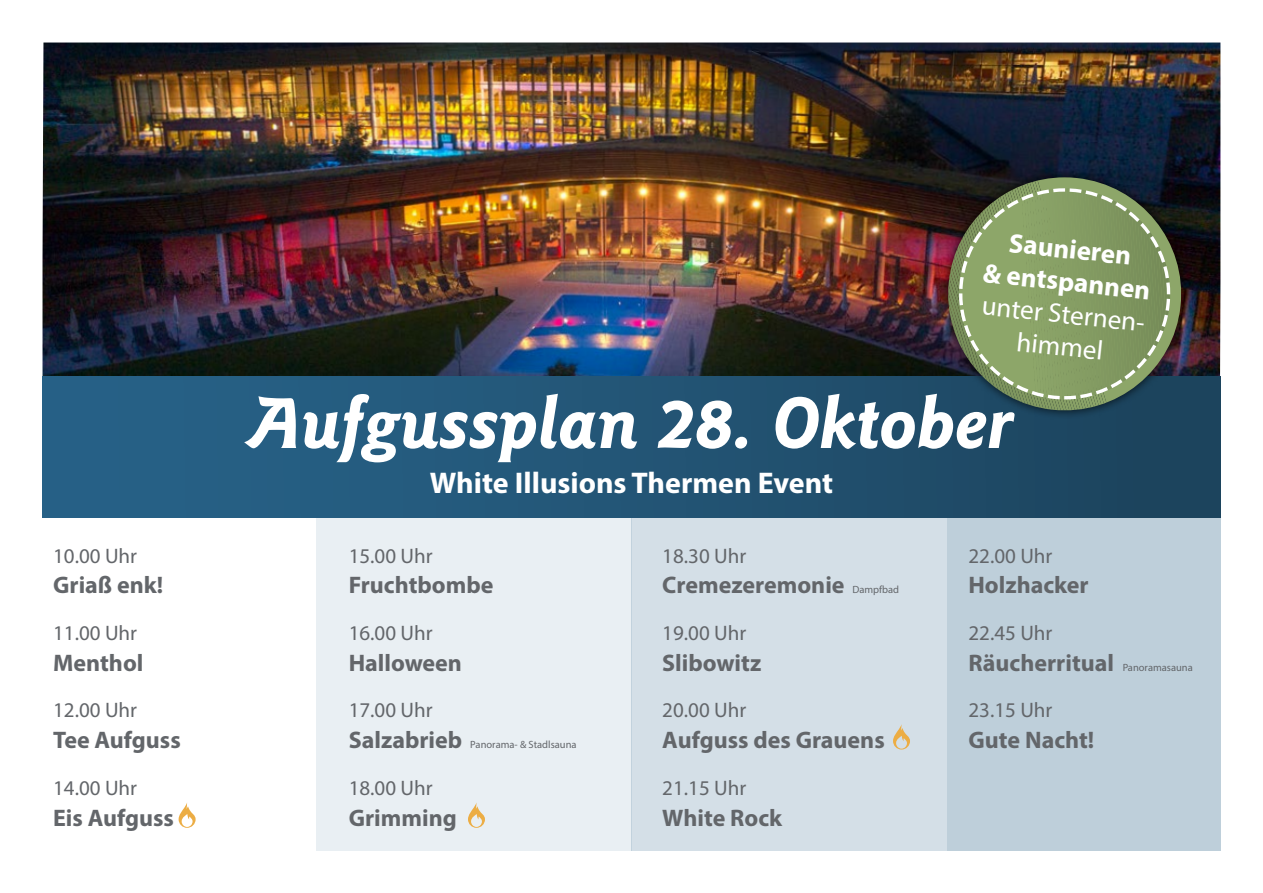
<style>
.page{position:relative;width:1263px;height:893px;background:#fff}
.page>*{position:absolute;margin:0;border:0;box-sizing:border-box;transform-origin:0 0}
.t1{font:italic 700 75.9px "Goudy Sans Std";color:#fff}
.t2{font:700 30px "Myriad Pro";color:#fff}
.t3{font:700 27.15px/32.5px "Myriad Pro";color:#fff;text-align:center}
.t4{font:27.15px/32.5px "Myriad Pro";color:#fff;text-align:center}
.t5{font:700 24px "Myriad Pro";color:#63666a}
.t6{font:21px "Myriad Pro";color:#63666a}
.t7{font:10.5px "Myriad Pro";color:#63666a}
</style>
<div class="page">
<div style="left:316px;top:517px;width:315px;height:333px;background:#e9eff3"></div>
<div style="left:631px;top:517px;width:316px;height:333px;background:#d4dfe7"></div>
<div style="left:947px;top:517px;width:273px;height:333px;background:#becfda"></div>
<img style="left:43px;top:43px;width:1177px;height:333px">
<div style="left:43px;top:376px;width:1177px;height:141px;background:linear-gradient(to right,#28648b,#1c445d)"></div>
<div style="left:939px;top:168px;width:251px;height:251px;background:#000;opacity:.75"></div>
<svg style="left:942px;top:177px;width:245px;height:239px;background:#6d805c"></svg>
<svg style="left:468px;top:803px;width:17px;height:25px"></svg>
<svg style="left:179px;top:803px;width:17px;height:25px"></svg>
<svg style="left:893px;top:724px;width:17px;height:25px"></svg>
<p class="t6" style="left:53px;top:542px;width:86px">10.00 Uhr</p>
<p class="t5" style="left:53px;top:570px;width:112px">Griaß enk!</p>
<p class="t6" style="left:53px;top:620px;width:86px">11.00 Uhr</p>
<p class="t5" style="left:53px;top:647px;width:92px">Menthol</p>
<p class="t6" style="left:53px;top:697px;width:86px">12.00 Uhr</p>
<p class="t5" style="left:53px;top:724px;width:129px">Tee Aufguss</p>
<p class="t6" style="left:53px;top:775px;width:86px">14.00 Uhr</p>
<p class="t5" style="left:53px;top:802px;width:122px">Eis Aufguss</p>
<p class="t3" style="left:988px;top:223px;width:170px;rotate:6deg">Saunieren<br>&amp; entspannen</p>
<p class="t4" style="left:984px;top:289px;width:170px;rotate:6deg">unter Sternen&shy;himmel</p>
<h1 class="t1" style="left:248px;top:379px;width:768px">Aufgussplan 28. Oktober</h1>
<p class="t2" style="left:430px;top:463px;width:405px">White Illusions Thermen Event</p>
<p class="t6" style="left:349px;top:542px;width:86px">15.00 Uhr</p>
<p class="t5" style="left:349px;top:570px;width:146px">Fruchtbombe</p>
<p class="t6" style="left:349px;top:620px;width:86px">16.00 Uhr</p>
<p class="t5" style="left:349px;top:647px;width:115px">Halloween</p>
<p class="t6" style="left:349px;top:697px;width:86px">17.00 Uhr</p>
<p class="t5" style="left:349px;top:724px;width:115px">Salzabrieb</p>
<p class="t6" style="left:349px;top:775px;width:86px">18.00 Uhr</p>
<p class="t5" style="left:349px;top:802px;width:110px">Grimming</p>
<p class="t7" style="left:470px;top:738px;width:108px">Panorama- &amp; Stadlsauna</p>
<p class="t6" style="left:662px;top:542px;width:85px">18.30 Uhr</p>
<p class="t5" style="left:662px;top:570px;width:184px">Cremezeremonie</p>
<p class="t6" style="left:662px;top:620px;width:85px">19.00 Uhr</p>
<p class="t5" style="left:662px;top:647px;width:100px">Slibowitz</p>
<p class="t6" style="left:662px;top:697px;width:85px">20.00 Uhr</p>
<p class="t5" style="left:662px;top:724px;width:224px">Aufguss des Grauens</p>
<p class="t6" style="left:662px;top:775px;width:85px">21.15 Uhr</p>
<p class="t5" style="left:662px;top:802px;width:121px">White Rock</p>
<p class="t7" style="left:852px;top:583px;width:48px">Dampfbad</p>
<p class="t6" style="left:968px;top:542px;width:85px">22.00 Uhr</p>
<p class="t5" style="left:968px;top:570px;width:122px">Holzhacker</p>
<p class="t6" style="left:968px;top:620px;width:85px">22.45 Uhr</p>
<p class="t5" style="left:968px;top:647px;width:147px">Räucherritual</p>
<p class="t6" style="left:968px;top:697px;width:85px">23.15 Uhr</p>
<p class="t5" style="left:968px;top:724px;width:127px">Gute Nacht!</p>
<p class="t7" style="left:1123px;top:661px;width:72px">Panoramasauna</p>
</div>
